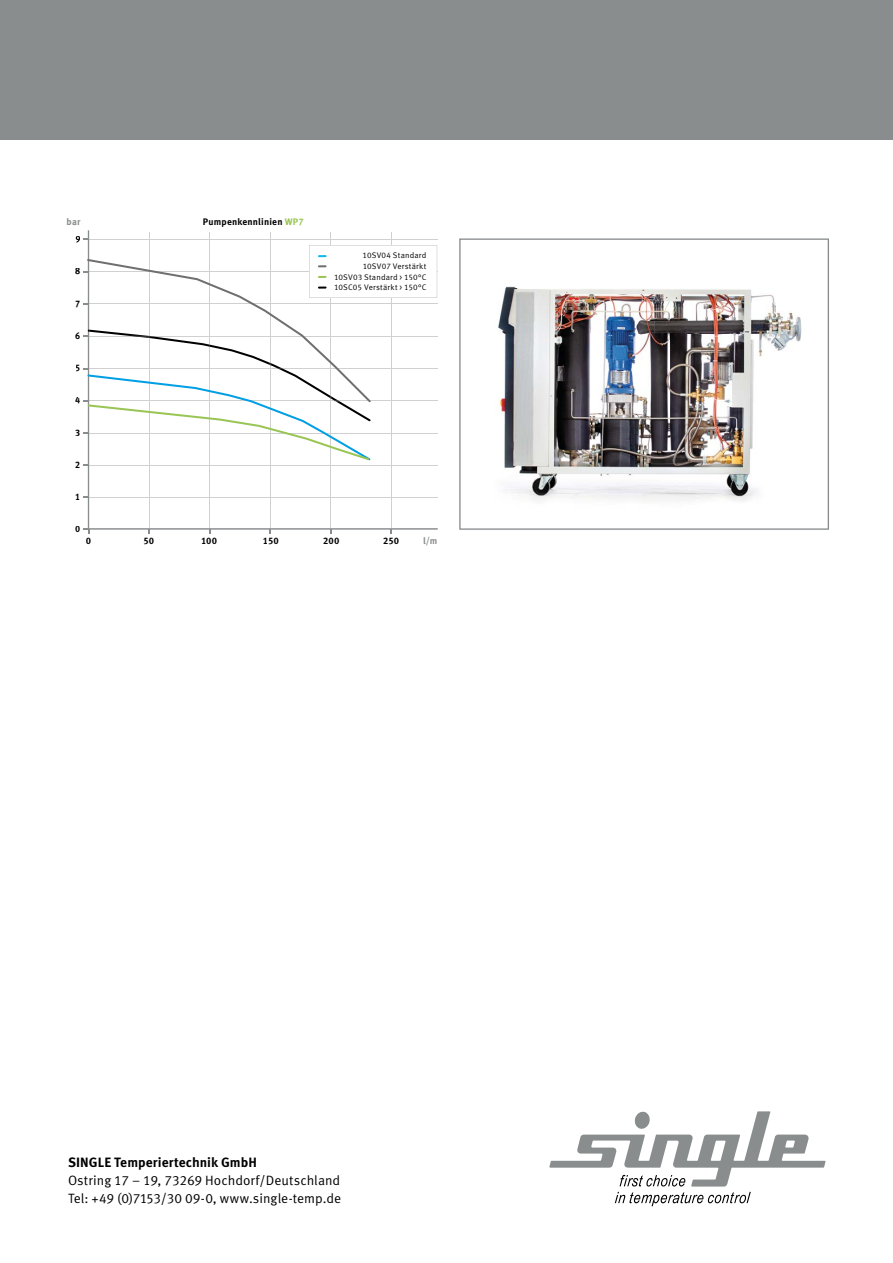
<style>
.page{position:relative;width:893px;height:1263px;background:#fff}
.page>*{position:absolute;margin:0;border:0;box-sizing:border-box;transform-origin:0 0}
.t1{font:13.5px/18px "Meta Pro Norm";color:#000}
.t2{font:700 13.5px "Meta Pro";letter-spacing:.005em;color:#000}
.t3{font:700 9.45px "Meta Pro";letter-spacing:.01em;color:#000}
.t4{font:700 9.45px "Meta Pro";letter-spacing:.01em;color:#000;scale:.95 1}
.t5{font:700 9.45px "Meta Pro";color:#898d8e}
.t6{font:8.1px/10.8px "Meta Pro Norm";letter-spacing:.02em;color:#000;text-align:right}
.s1{color:#99c555}
</style>
<div class="page">
<svg style="left:615px;top:1192px;width:136px;height:14px"></svg>
<svg style="left:549px;top:1111px;width:277px;height:75px"></svg>
<div style="left:0;top:0;width:893px;height:140px;background:#898d8e"></div>
<img style="left:459px;top:238px;width:370px;height:292px">
<svg style="left:84px;top:528px;width:5px;height:6px"></svg>
<svg style="left:88px;top:230px;width:350px;height:300px"></svg>
<svg style="left:76px;top:236px;width:361px;height:230px"></svg>
<p class="t5" style="left:67px;top:215px;width:15px">bar</p>
<p class="t3" style="left:203px;top:215px;width:103px">Pumpenkennlinien <span class="s1">WP7</span></p>
<p class="t4" style="left:75px;top:264px;width:7px">8</p>
<p class="t4" style="left:75px;top:296px;width:7px">7</p>
<p class="t4" style="left:75px;top:328px;width:7px">6</p>
<p class="t4" style="left:75px;top:360px;width:7px">5</p>
<p class="t4" style="left:75px;top:393px;width:7px">4</p>
<p class="t4" style="left:75px;top:425px;width:7px">3</p>
<p class="t4" style="left:75px;top:457px;width:7px">2</p>
<p class="t4" style="left:75px;top:489px;width:7px">1</p>
<p class="t4" style="left:75px;top:522px;width:7px">0</p>
<p class="t6" style="left:334px;top:249px;width:94px">10SV04 Standard<br>10SV07 Verstärkt<br>10SV03 Standard &gt; 150°C<br>10SC05 Verstärkt &gt; 150°C</p>
<p class="t3" style="left:86px;top:533px;width:7px">0</p>
<p class="t3" style="left:143px;top:533px;width:12px">50</p>
<p class="t3" style="left:201px;top:533px;width:18px">100</p>
<p class="t3" style="left:263px;top:533px;width:18px">150</p>
<p class="t3" style="left:323px;top:533px;width:18px">200</p>
<p class="t3" style="left:383px;top:533px;width:18px">250</p>
<p class="t5" style="left:423px;top:534px;width:16px">l/m</p>
<p class="t2" style="left:68px;top:1152px;width:190px">SINGLE Temperiertechnik GmbH</p>
<p class="t1" style="left:68px;top:1171px;width:275px">Ostring 17 – 19, 73269 Hochdorf/Deutschland<br>Tel: +49 (0)7153/30 09-0, www.single-temp.de</p>
</div>
